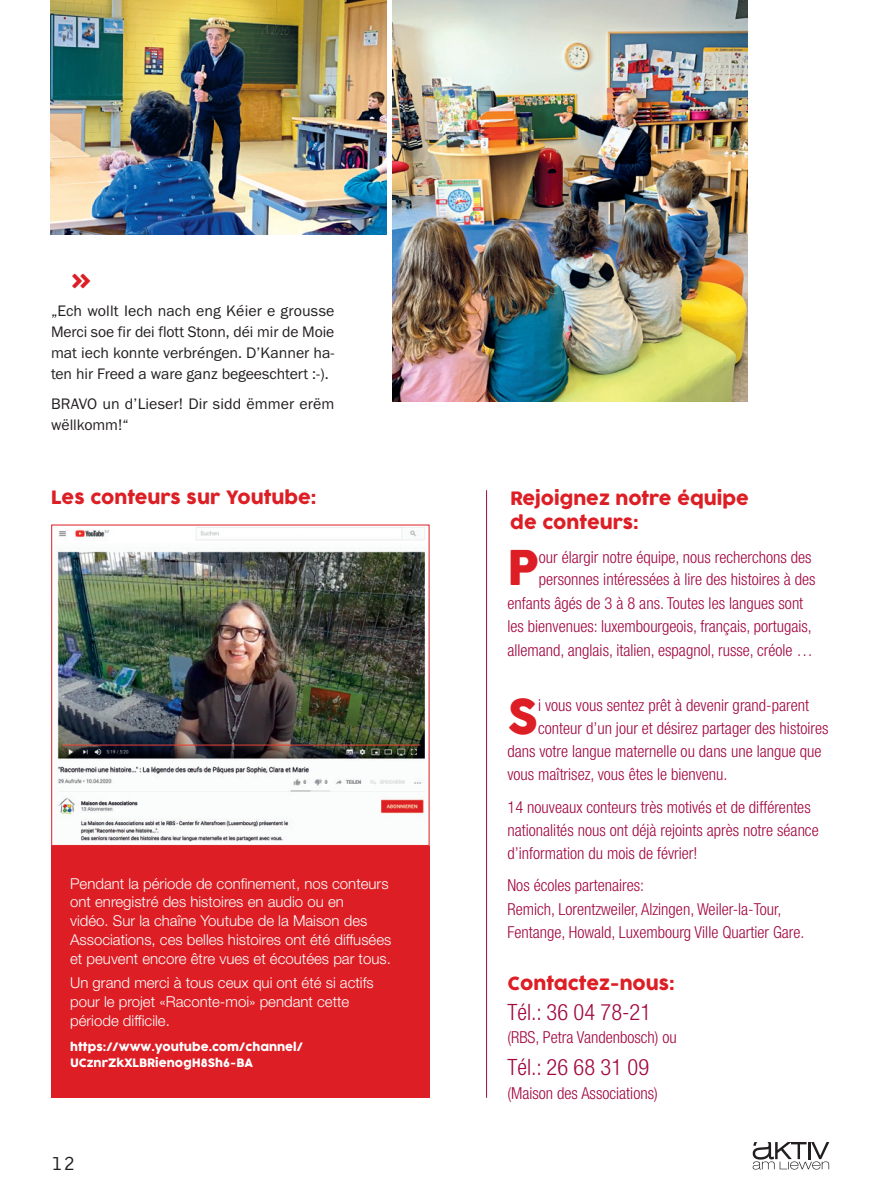
<style>
.page{position:relative;width:893px;height:1191px;background:#fff}
.page>*{position:absolute;margin:0;border:0;box-sizing:border-box;transform-origin:0 0}
.t1{font:46.8px "COCOGOOSE";color:#dd1e25}
.t2{font:25.5px "COCOGOOSE";color:#dd1e25}
.t3{font:300 condensed 22.5px "Helvetica Neue";color:#a20841}
.t4{font:21px "Bell Gothic BT";color:#231f20}
.t5{font:18px/24px "COCOGOOSE";color:#dd1e25}
.t6{font:300 condensed 16.5px/23.5px "Helvetica Neue";color:#a20841}
.t7{font:15.75px/21px "Franklin Gothic Euro Sur Book";color:#231f20;text-align:justify}
.t8{font:300 15px/18.8px "Helvetica Neue";color:#fff}
.t9{font:11.25px/15.9px "COCOGOOSE";color:#fff}
</style>
<div class="page">
<svg style="left:753px;top:1142px;width:76px;height:27px"></svg>
<div style="left:51px;top:846px;width:378px;height:251px;background:#dd1e25"></div>
<img style="left:57px;top:527px;width:369px;height:315px">
<div style="left:51px;top:524px;width:378px;height:322px;border:1px solid #dd1e25"></div>
<img style="left:393px;top:0;width:354px;height:401px">
<img style="left:50px;top:0;width:336px;height:234px">
<hr style="left:486px;top:490px;width:1px;height:607px;background:#a20841">
<h2 class="t2" style="left:72px;top:260px;width:20px">»</h2>
<p class="t7" style="left:51px;top:301px;width:285px">„Ech wollt Iech nach eng Kéier e grousse Merci soe fir dei flott Stonn, déi mir de Moie mat iech konnte verbréngen. D’Kanner ha&shy;ten hir Freed a ware ganz begeeschtert :-).</p>
<p class="t7" style="left:51px;top:393px;width:285px">BRAVO un d’Lieser! Dir sidd ëmmer erëm wëllkomm!“</p>
<p class="t5" style="left:51px;top:485px;width:267px">Les conteurs sur Youtube:</p>
<p class="t5" style="left:510px;top:486px;width:240px">Rejoignez notre équipe de conteurs:</p>
<p class="t8" style="left:70px;top:873px;width:323px">Pendant la période de confinement, nos conteurs ont enregistré des histoires en audio ou en<br>vidéo. Sur la chaîne Youtube de la Maison des Associations, ces belles histoires ont été diffusées et peuvent encore être vues et écoutées par tous.</p>
<p class="t8" style="left:70px;top:973px;width:305px">Un grand merci à tous ceux qui ont été si actifs pour le projet «Raconte-moi» pendant cette période difficile.</p>
<p class="t9" style="left:70px;top:1039px;width:234px">https://www.youtube.com/channel/<br>UCznrZkXLBRienogH8Sh6-BA</p>
<p class="t4" style="left:51px;top:1149px;width:26px">12</p>
<h1 class="t1" style="left:507px;top:533px;width:33px">P</h1>
<p class="t6" style="left:539px;top:545px;width:274px">our élargir notre équipe, nous recherchons des</p>
<p class="t6" style="left:539px;top:567px;width:278px">personnes intéressées à lire des histoires à des</p>
<p class="t6" style="left:507px;top:591px;width:297px">enfants âgés de 3 à 8 ans. Toutes les langues sont</p>
<p class="t6" style="left:507px;top:614px;width:306px">les bienvenues: luxembourgeois, français, portugais,</p>
<p class="t6" style="left:507px;top:638px;width:307px">allemand, anglais, italien, espagnol, russe, créole …</p>
<h1 class="t1" style="left:507px;top:681px;width:32px">S</h1>
<p class="t6" style="left:538px;top:693px;width:272px">i vous vous sentez prêt à devenir grand-parent</p>
<p class="t6" style="left:538px;top:716px;width:292px">conteur d’un jour et désirez partager des histoires</p>
<p class="t6" style="left:507px;top:739px;width:315px">dans votre langue maternelle ou dans une langue que</p>
<p class="t6" style="left:507px;top:762px;width:222px">vous maîtrisez, vous êtes le bienvenu.</p>
<p class="t6" style="left:507px;top:794px;width:313px">14 nouveaux conteurs très motivés et de différentes nationalités nous ont déjà rejoints après notre séance d’information du mois de février!</p>
<p class="t6" style="left:507px;top:873px;width:299px">Nos écoles partenaires:<br>Remich, Lorentzweiler, Alzingen, Weiler-la-Tour,<br>Fentange, Howald, Luxembourg Ville Quartier Gare.</p>
<p class="t5" style="left:507px;top:971px;width:169px">Contactez-nous:</p>
<h3 class="t3" style="left:507px;top:998px;width:145px">Tél.: 36 04 78-21</h3>
<p class="t6" style="left:507px;top:1025px;width:171px">(RBS, Petra Vandenbosch) ou</p>
<h3 class="t3" style="left:507px;top:1054px;width:143px">Tél.: 26 68 31 09</h3>
<p class="t6" style="left:507px;top:1080px;width:152px">(Maison des Associations)</p>
</div>
